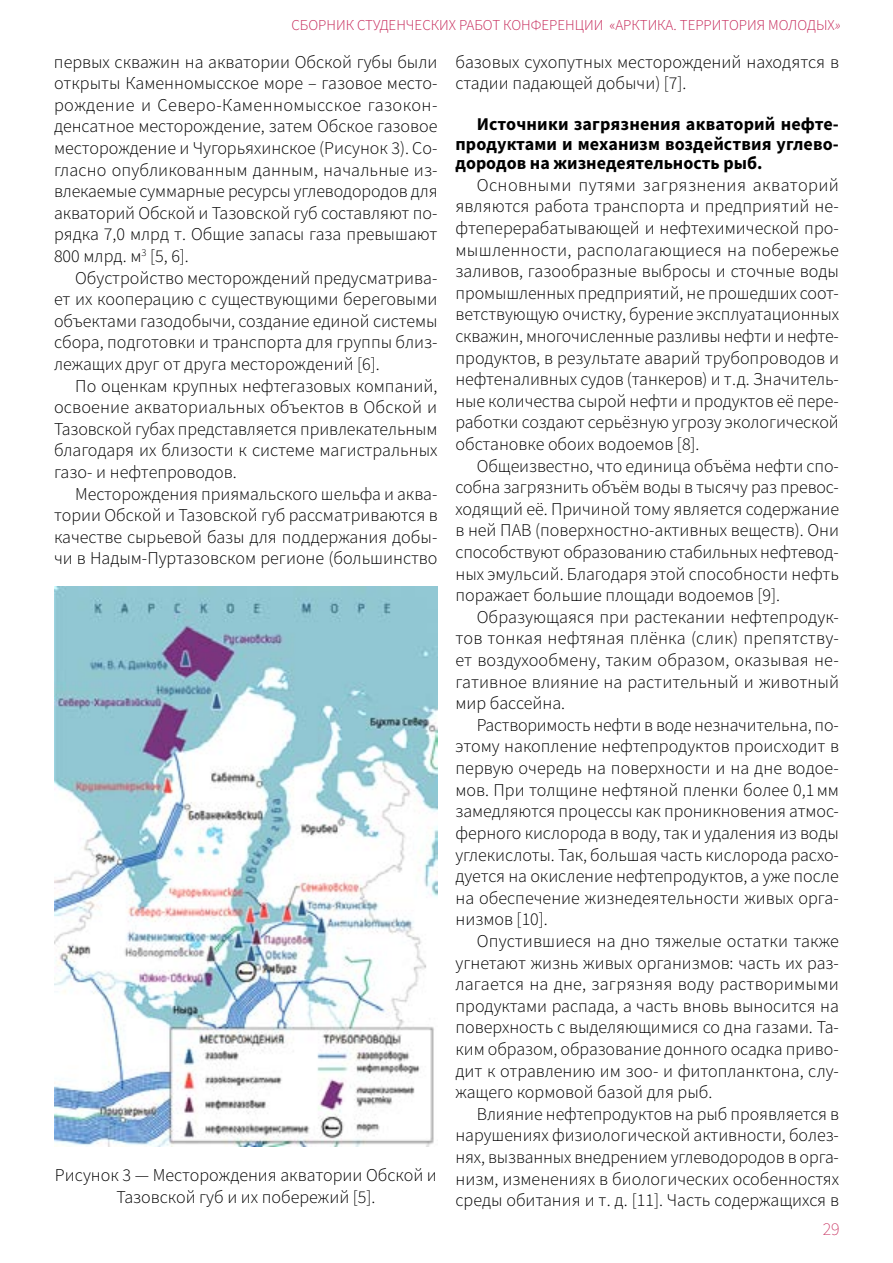
<style>
.page{position:relative;width:893px;height:1263px;background:#fff}
.page>*{position:absolute;margin:0;border:0;box-sizing:border-box;transform-origin:0 0}
.t1{font:300 18px/21.6px "Source Sans Pro";color:#000;text-align:justify}
.t2{font:700 18px/19.5px "Source Sans Pro";color:#000;text-align:justify}
.t3{font:200 18px "Source Sans Pro";color:#c52657}
.t4{font:300 15px "Source Sans Pro";color:#c52657}
.s1{font-style:italic}
</style>
<div class="page">
<img style="left:54px;top:586px;width:384px;height:561px">
<p class="t4" style="left:291px;top:16px;width:550px">СБОРНИК СТУДЕНЧЕСКИХ РАБОТ КОНФЕРЕНЦИИ «АРКТИКА. ТЕРРИТОРИЯ МОЛОДЫХ<span class="s1">»</span></p>
<p class="t1" style="left:54px;top:51px;width:385px">первых скважин на акватории Обской губы были открыты Каменномысское море – газовое место&shy;рождение и Северо-Каменномысское газокон&shy;денсатное месторождение, затем Обское газовое месторождение и Чугорьяхинское (Рисунок 3). Со&shy;гласно опубликованным данным, начальные из&shy;влекаемые суммарные ресурсы углеводородов для акваторий Обской и Тазовской губ составляют по&shy;рядка 7,0 млрд т. Общие запасы газа превышают 800 млрд. м<sup>3</sup> [5, 6].</p>
<p class="t1" style="left:54px;top:267px;width:385px;text-indent:21px">Обустройство месторождений предусматрива&shy;ет их кооперацию с существующими береговыми объектами газодобычи, создание единой системы сбора, подготовки и транспорта для группы близ&shy;лежащих друг от друга месторождений [6].</p>
<p class="t1" style="left:54px;top:375px;width:385px;text-indent:21px">По оценкам крупных нефтегазовых компаний, освоение акваториальных объектов в Обской и Тазовской губах представляется привлекательным благодаря их близости к системе магистральных газо- и нефтепроводов.</p>
<p class="t1" style="left:54px;top:483px;width:385px;text-indent:21px">Месторождения приямальского шельфа и аква&shy;тории Обской и Тазовской губ рассматриваются в качестве сырьевой базы для поддержания добы&shy;чи в Надым-Пуртазовском регионе (большинство</p>
<p class="t1" style="left:55px;top:1164px;width:383px;text-align:center">Рисунок 3 — Месторождения акватории Обской и<br>Тазовской губ и их побережий [5].</p>
<p class="t1" style="left:455px;top:51px;width:385px">базовых сухопутных месторождений находятся в стадии падающей добычи) [7].</p>
<p class="t2" style="left:455px;top:114px;width:385px;text-indent:21px">Источники загрязнения акваторий нефте&shy;продуктами и механизм воздействия углево&shy;дородов на жизнедеятельность рыб.</p>
<p class="t1" style="left:455px;top:174px;width:385px;text-indent:21px">Основными путями загрязнения акваторий являются работа транспорта и предприятий не&shy;фтеперерабатывающей и нефтехимической про&shy;мышленности, располагающиеся на побережье заливов, газообразные выбросы и сточные воды промышленных предприятий, не прошедших соот&shy;ветствующую очистку, бурение эксплуатационных скважин, многочисленные разливы нефти и нефте&shy;продуктов, в результате аварий трубопроводов и нефтеналивных судов (танкеров) и т.д. Значитель&shy;ные количества сырой нефти и продуктов её пере&shy;работки создают серьёзную угрозу экологической обстановке обоих водоемов [8].</p>
<p class="t1" style="left:455px;top:455px;width:385px;text-indent:21px">Общеизвестно, что единица объёма нефти спо&shy;собна загрязнить объём воды в тысячу раз превос&shy;ходящий её. Причиной тому является содержание в ней ПАВ (поверхностно-активных веществ). Они способствуют образованию стабильных нефтевод&shy;ных эмульсий. Благодаря этой способности нефть поражает большие площади водоемов [9].</p>
<p class="t1" style="left:455px;top:606px;width:385px;text-indent:21px">Образующаяся при растекании нефтепродук&shy;тов тонкая нефтяная плёнка (слик) препятству&shy;ет воздухообмену, таким образом, оказывая не&shy;гативное влияние на растительный и животный мир бассейна.</p>
<p class="t1" style="left:455px;top:714px;width:385px;text-indent:21px">Растворимость нефти в воде незначительна, по&shy;этому накопление нефтепродуктов происходит в первую очередь на поверхности и на дне водое&shy;мов. При толщине нефтяной пленки более 0,1 мм замедляются процессы как проникновения атмос&shy;ферного кислорода в воду, так и удаления из воды углекислоты. Так, большая часть кислорода расхо&shy;дуется на окисление нефтепродуктов, а уже после на обеспечение жизнедеятельности живых орга&shy;низмов [10].</p>
<p class="t1" style="left:455px;top:930px;width:385px;text-indent:21px">Опустившиеся на дно тяжелые остатки также угнетают жизнь живых организмов: часть их раз&shy;лагается на дне, загрязняя воду растворимыми продуктами распада, а часть вновь выносится на поверхность с выделяющимися со дна газами. Та&shy;ким образом, образование донного осадка приво&shy;дит к отравлению им зоо- и фитопланктона, слу&shy;жащего кормовой базой для рыб.</p>
<p class="t1" style="left:455px;top:1103px;width:385px;text-indent:21px">Влияние нефтепродуктов на рыб проявляется в нарушениях физиологической активности, болез&shy;нях, вызванных внедрением углеводородов в орга&shy;низм, изменениях в биологических особенностях среды обитания и т. д. [11]. Часть содержащихся в</p>
<p class="t3" style="left:823px;top:1218px;width:18px">29</p>
</div>
